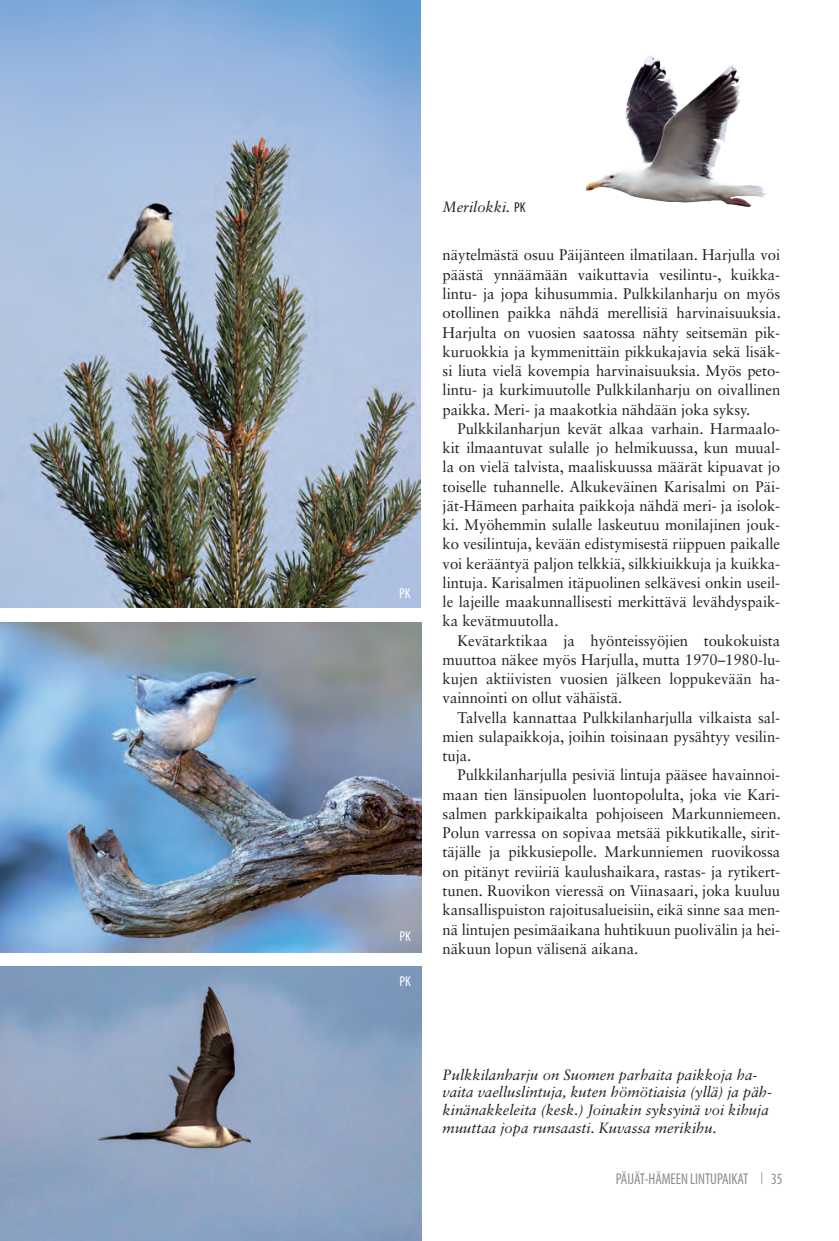
<style>
.page{position:relative;width:839px;height:1241px;background:#fff}
.page>*{position:absolute;margin:0;border:0;box-sizing:border-box;transform-origin:0 0}
.t1{font:condensed 15.75px "Myriad Pro";letter-spacing:-.005em;color:#8a8c8f;scale:.95 1}
.t2{font:15.4px/19.2px "Sabon LT Std";letter-spacing:-.005em;color:#231f20;text-align:justify}
.t3{font:italic 14.88px/17.8px "Sabon LT Std";color:#231f20}
.t4{font:condensed 14.35px "Myriad Pro";color:#fff}
.s1{font-family:"Myriad Pro";font-style:normal;font-stretch:condensed;font-size:14.35px}
</style>
<div class="page">
<svg style="left:761px;top:1172px;width:1px;height:12px"></svg>
<img style="left:0;top:0;width:421px;height:607px">
<img style="left:0;top:622px;width:421px;height:330px">
<img style="left:0;top:966px;width:421px;height:274px">
<img style="left:585px;top:55px;width:181px;height:152px">
<p class="t4" style="left:399px;top:584px;width:13px">PK</p>
<p class="t4" style="left:399px;top:927px;width:13px">PK</p>
<p class="t4" style="left:399px;top:972px;width:13px">PK</p>
<p class="t3" style="left:442px;top:198px;width:84px">Merilokki. <span class="s1">PK</span></p>
<p class="t2" style="left:442px;top:245px;width:340px">näytelmästä osuu Päijänteen ilmatilaan. Harjulla voi päästä ynnäämään vaikuttavia vesilintu-, kuikka&shy;lintu- ja jopa kihusummia. Pulkkilanharju on myös otollinen paikka nähdä merellisiä harvinaisuuksia.<br>Harjulta on vuosien saatossa nähty seitsemän pik&shy;kuruokkia ja kymmenittäin pikkukajavia sekä lisäk&shy;si liuta vielä kovempia harvinaisuuksia. Myös peto&shy;lintu- ja kurkimuutolle Pulkkilanharju on oivallinen paikka. Meri- ja maakotkia nähdään joka syksy.</p>
<p class="t2" style="left:442px;top:418px;width:339px;text-indent:15px">Pulkkilanharjun kevät alkaa varhain. Harmaalo&shy;kit ilmaantuvat sulalle jo helmikuussa, kun muual&shy;la on vielä talvista, maaliskuussa määrät kipuavat jo toiselle tuhannelle. Alkukeväinen Karisalmi on Päi&shy;jät-Hämeen parhaita paikkoja nähdä meri- ja isolok&shy;ki. Myöhemmin sulalle laskeutuu monilajinen jouk&shy;ko vesilintuja, kevään edistymisestä riippuen paikalle voi kerääntyä paljon telkkiä, silkkiuikkuja ja kuikka&shy;lintuja. Karisalmen itäpuolinen selkävesi onkin useil&shy;le lajeille maakunnallisesti merkittävä levähdyspaik&shy;ka kevätmuutolla.</p>
<p class="t2" style="left:442px;top:630px;width:339px;text-indent:15px">Kevätarktikaa ja hyönteissyöjien toukokuista muuttoa näkee myös Harjulla, mutta 1970–1980-lu&shy;kujen aktiivisten vuosien jälkeen loppukevään ha&shy;vainnointi on ollut vähäistä.</p>
<p class="t2" style="left:442px;top:707px;width:339px;text-indent:15px">Talvella kannattaa Pulkkilanharjulla vilkaista sal&shy;mien sulapaikkoja, joihin toisinaan pysähtyy vesilin&shy;tuja.</p>
<p class="t2" style="left:442px;top:765px;width:340px;text-indent:15px">Pulkkilanharjulla pesiviä lintuja pääsee havainnoi&shy;maan tien länsipuolen luontopolulta, joka vie Kari&shy;salmen parkkipaikalta pohjoiseen Markunniemeen.<br>Polun varressa on sopivaa metsää pikkutikalle, sirit&shy;täjälle ja pikkusiepolle. Markunniemen ruovikossa on pitänyt reviiriä kaulushaikara, rastas- ja rytikert&shy;tunen. Ruovikon vieressä on Viinasaari, joka kuuluu kansallispuiston rajoitusalueisiin, eikä sinne saa men&shy;nä lintujen pesimäaikana huhtikuun puolivälin ja hei&shy;näkuun lopun välisenä aikana.</p>
<p class="t3" style="left:442px;top:1065px;width:331px">Pulkkilanharju on Suomen parhaita paikkoja ha&shy;vaita vaelluslintuja, kuten hömötiaisia (yllä) ja päh&shy;kinänakkeleita (kesk.) Joinakin syksyinä voi kihuja muuttaa jopa runsaasti. Kuvassa merikihu.</p>
<p class="t1" style="left:616px;top:1169px;width:141px">PÄIJÄT-HÄMEEN LINTUPAIKAT</p>
<p class="t1" style="left:771px;top:1169px;width:14px">35</p>
</div>
